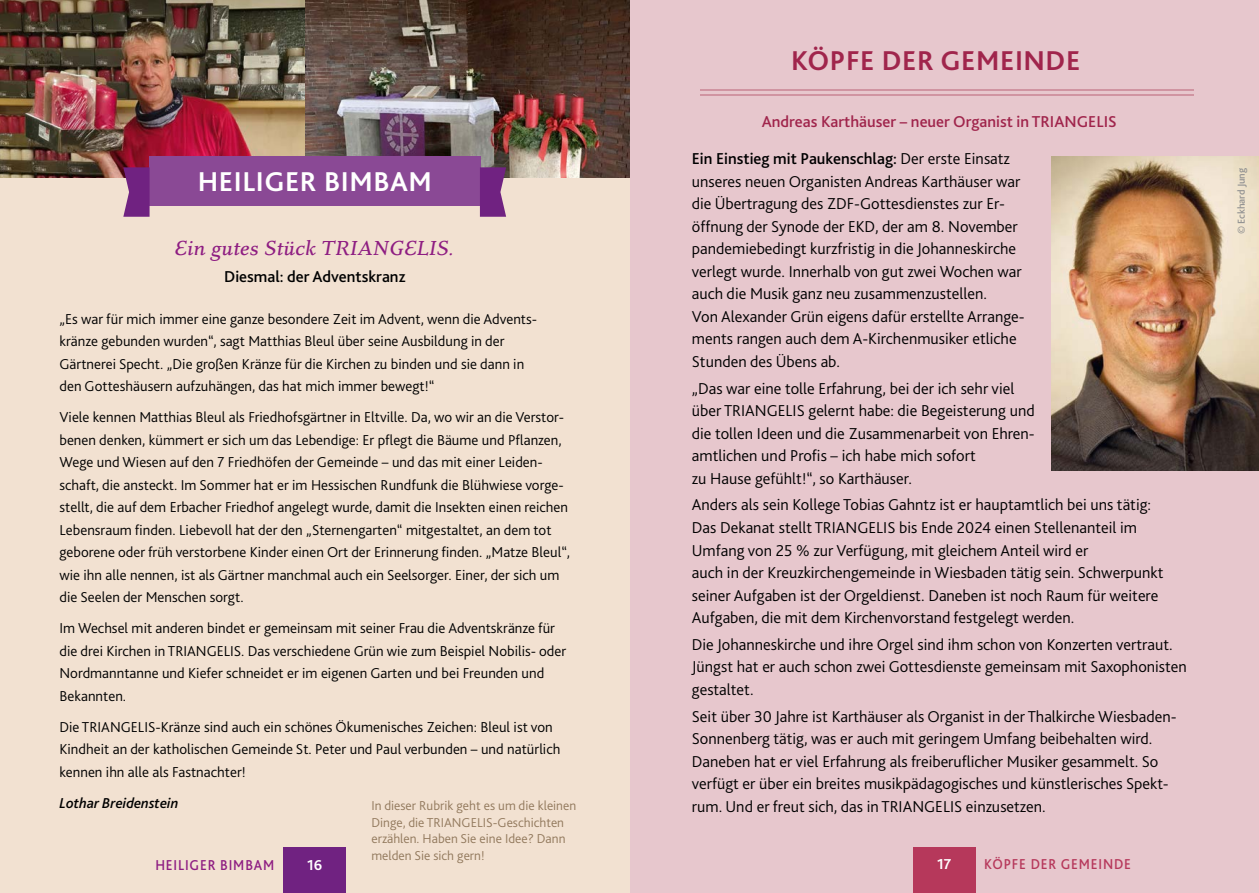
<style>
.page{position:relative;width:1259px;height:893px;background:#fff}
.page>*{position:absolute;margin:0;border:0;box-sizing:border-box;transform-origin:0 0}
.t1{font:700 28.5px "Bliss 2";letter-spacing:.02em;color:#a0254c}
.t2{font:700 28.5px "Bliss 2";letter-spacing:.02em;color:#fff}
.t3{font:italic 500 21px "Eplica";color:#8e1d82}
.t4{font:300 16.5px/22.5px "Bliss 2";color:#000}
.t5{font:500 16.5px "Bliss 2";color:#a0254c}
.t6{font:500 16.5px "Bliss 2";color:#000}
.t7{font:300 15px/22.5px "Bliss 2";color:#000}
.t8{font:italic 500 15px "Bliss 2";color:#000}
.t9{font:500 15px "Bliss 2";letter-spacing:.06em;color:#b6385b;scale:.92 1}
.t10{font:500 15px "Bliss 2";letter-spacing:.06em;color:#8e1d82;scale:.92 1}
.t11{font:700 15px "Bliss 2";color:#fff}
.t12{font:300 13.5px/16.5px "Bliss 2";color:#92795d}
.t13{font:500 10.5px "Bliss 2";color:#929292}
.s1{font-weight:500}
</style>
<div class="page">
<div style="left:629px;top:0;width:630px;height:893px;background:#e7c7cd"></div>
<div style="left:912px;top:847px;width:63px;height:46px;background:#b6385b"></div>
<div style="left:0;top:0;width:629px;height:893px;background:#f2e1d1"></div>
<img style="left:304px;top:0;width:325px;height:177px">
<img style="left:0;top:0;width:304px;height:177px">
<div style="left:283px;top:847px;width:63px;height:46px;background:#702281"></div>
<hr style="left:700px;top:89px;width:493px;height:2px;background:#ba6176">
<hr style="left:700px;top:94px;width:493px;height:2px;background:#ba6176">
<div style="left:149px;top:157px;width:331px;height:49px;background:#8a4995"></div>
<svg style="left:123px;top:167px;width:27px;height:50px"></svg>
<svg style="left:480px;top:167px;width:26px;height:50px"></svg>
<img style="left:1051px;top:157px;width:208px;height:314px">
<h1 class="t1" style="left:791px;top:43px;width:291px">KÖPFE DER GEMEINDE</h1>
<p class="t5" style="left:761px;top:111px;width:356px">Andreas Karthäuser – neuer Organist in TRIANGELIS</p>
<p class="t4" style="left:692px;top:147px;width:334px"><span class="s1">Ein Einstieg mit Paukenschlag:</span> Der erste Einsatz unseres neuen Organisten Andreas Karthäuser war die Übertragung des ZDF-Gottesdienstes zur Er&shy;öffnung der Synode der EKD, der am 8. November pandemiebedingt kurzfristig in die Johanneskirche verlegt wurde. Innerhalb von gut zwei Wochen war auch die Musik ganz neu zusammenzustellen.<br>Von Alexander Grün eigens dafür erstellte Arrange&shy;ments rangen auch dem A-Kirchenmusiker etliche Stunden des Übens ab.</p>
<p class="t4" style="left:692px;top:377px;width:344px">„Das war eine tolle Erfahrung, bei der ich sehr viel über TRIANGELIS gelernt habe: die Begeisterung und die tollen Ideen und die Zusammenarbeit von Ehren&shy;amtlichen und Profis – ich habe mich sofort<br>zu Hause gefühlt!“, so Karthäuser.</p>
<p class="t4" style="left:692px;top:493px;width:473px">Anders als sein Kollege Tobias Gahntz ist er hauptamtlich bei uns tätig:<br>Das Dekanat stellt TRIANGELIS bis Ende 2024 einen Stellenanteil im Umfang von 25 % zur Verfügung, mit gleichem Anteil wird er<br>auch in der Kreuzkirchengemeinde in Wiesbaden tätig sein. Schwerpunkt seiner Aufgaben ist der Orgeldienst. Daneben ist noch Raum für weitere Aufgaben, die mit dem Kirchenvorstand festgelegt werden.</p>
<p class="t4" style="left:692px;top:633px;width:496px">Die Johanneskirche und ihre Orgel sind ihm schon von Konzerten vertraut.<br>Jüngst hat er auch schon zwei Gottesdienste gemeinsam mit Saxophonisten gestaltet.</p>
<p class="t4" style="left:692px;top:704px;width:486px">Seit über 30 Jahre ist Karthäuser als Organist in der Thalkirche Wiesbaden-Sonnenberg tätig, was er auch mit geringem Umfang beibehalten wird.<br>Daneben hat er viel Erfahrung als freiberuflicher Musiker gesammelt. So verfügt er über ein breites musikpädagogisches und künstlerisches Spekt&shy;rum. Und er freut sich, das in TRIANGELIS einzusetzen.</p>
<h1 class="t2" style="left:198px;top:163px;width:236px">HEILIGER BIMBAM</h1>
<p class="t3" style="left:175px;top:236px;width:281px">Ein gutes Stück TRIANGELIS.</p>
<p class="t6" style="left:224px;top:266px;width:183px">Diesmal: der Adventskranz</p>
<p class="t7" style="left:60px;top:307px;width:477px">„Es war für mich immer eine ganze besondere Zeit im Advent, wenn die Advents&shy;kränze gebunden wurden“, sagt Matthias Bleul über seine Ausbildung in der Gärtnerei Specht. „Die großen Kränze für die Kirchen zu binden und sie dann in den Gotteshäusern aufzuhängen, das hat mich immer bewegt!“</p>
<p class="t7" style="left:60px;top:406px;width:512px">Viele kennen Matthias Bleul als Friedhofsgärtner in Eltville. Da, wo wir an die Verstor&shy;benen denken, kümmert er sich um das Lebendige: Er pflegt die Bäume und Pflanzen, Wege und Wiesen auf den 7 Friedhöfen der Gemeinde – und das mit einer Leiden&shy;schaft, die ansteckt. Im Sommer hat er im Hessischen Rundfunk die Blühwiese vorge&shy;stellt, die auf dem Erbacher Friedhof angelegt wurde, damit die Insekten einen reichen Lebensraum finden. Liebevoll hat der den „Sternengarten“ mitgestaltet, an dem tot geborene oder früh verstorbene Kinder einen Ort der Erinnerung finden. „Matze Bleul“, wie ihn alle nennen, ist als Gärtner manchmal auch ein Seelsorger. Einer, der sich um die Seelen der Menschen sorgt.</p>
<p class="t7" style="left:60px;top:617px;width:508px">Im Wechsel mit anderen bindet er gemeinsam mit seiner Frau die Adventskränze für die drei Kirchen in TRIANGELIS. Das verschiedene Grün wie zum Beispiel Nobilis- oder Nordmanntanne und Kiefer schneidet er im eigenen Garten und bei Freunden und Bekannten.</p>
<p class="t7" style="left:60px;top:715px;width:502px">Die TRIANGELIS-Kränze sind auch ein schönes Ökumenisches Zeichen: Bleul ist von<br>Kindheit an der katholischen Gemeinde St. Peter und Paul verbunden – und natürlich kennen ihn alle als Fastnachter!</p>
<p class="t8" style="left:60px;top:793px;width:120px">Lothar Breidenstein</p>
<p class="t12" style="left:371px;top:797px;width:206px">In dieser Rubrik geht es um die kleinen<br>Dinge, die TRIANGELIS-Geschichten erzählen. Haben Sie eine Idee? Dann melden Sie sich gern!</p>
<p class="t10" style="left:155px;top:855px;width:131px">HEILIGER BIMBAM</p>
<p class="t11" style="left:307px;top:855px;width:17px">16</p>
<p class="t11" style="left:937px;top:855px;width:16px">17</p>
<p class="t9" style="left:984px;top:855px;width:161px">KÖPFE DER GEMEINDE</p>
<p class="t13" style="left:1235px;top:234px;width:68px;rotate:-90deg">© Eckhard Jung</p>
</div>
